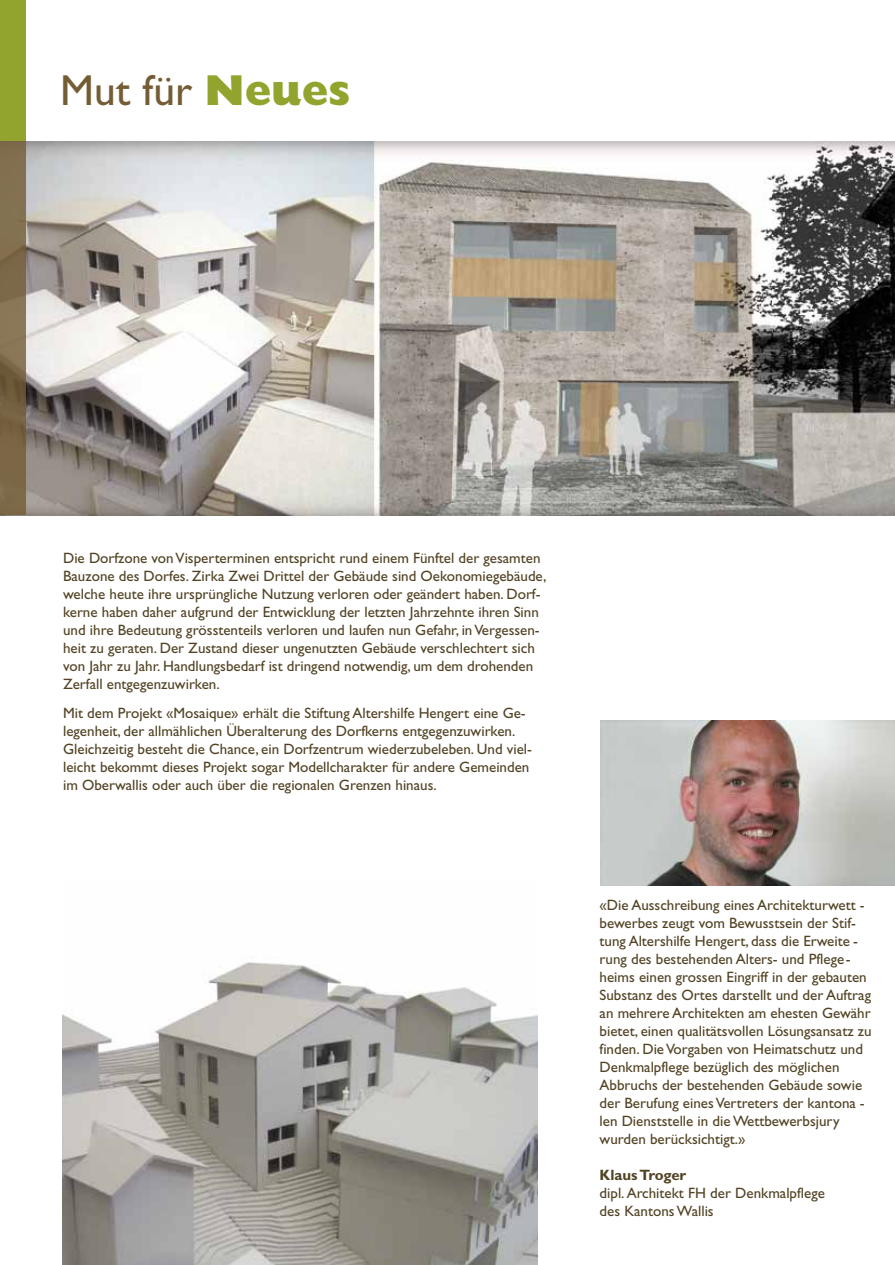
<style>
.page{position:relative;width:895px;height:1265px;background:#fff}
.page>*{position:absolute;margin:0;border:0;box-sizing:border-box;transform-origin:0 0}
.t1{font:43.5px "Gill Sans";color:#745d35}
.t2{font:15px/18px "Gill Sans";color:#514223}
.t3{font:700 15px "Gill Sans";color:#514223}
.s1{font-weight:800;color:#92a42e}
</style>
<div class="page">
<div style="left:0;top:0;width:26px;height:141px;background:#92a42e"></div>
<img style="left:26px;top:141px;width:869px;height:374px">
<svg style="left:0;top:141px;width:26px;height:374px;fill:#7d6949"></svg>
<img style="left:600px;top:720px;width:295px;height:165px">
<img style="left:63px;top:957px;width:475px;height:307px">
<h1 class="t1" style="left:60px;top:65px;width:292px">Mut für <span class="s1">Neues</span></h1>
<p class="t2" style="left:63px;top:549px;width:485px">Die Dorfzone von Visperterminen entspricht rund einem Fünftel der gesamten Bauzone des Dorfes. Zirka Zwei Drittel der Gebäude sind Oekonomiegebäude, welche heute ihre ursprüngliche Nutzung verloren oder geändert haben. Dorf&shy;kerne haben daher aufgrund der Entwicklung der letzten Jahrzehnte ihren Sinn und ihre Bedeutung grösstenteils verloren und laufen nun Gefahr, in Vergessen&shy;heit zu geraten. Der Zustand dieser ungenutzten Gebäude verschlechtert sich von Jahr zu Jahr. Handlungsbedarf ist dringend notwendig, um dem drohenden Zerfall entgegenzuwirken.</p>
<p class="t2" style="left:63px;top:703px;width:470px">Mit dem Projekt «Mosaique» erhält die Stiftung Altershilfe Hengert eine Ge&shy;legenheit, der allmählichen Überalterung des Dorfkerns entgegenzuwirken.<br>Gleichzeitig besteht die Chance, ein Dorfzentrum wiederzubeleben. Und viel&shy;leicht bekommt dieses Projekt sogar Modellcharakter für andere Gemeinden im Oberwallis oder auch über die regionalen Grenzen hinaus.</p>
<p class="t2" style="left:599px;top:896px;width:273px">«Die Ausschreibung eines Architekturwett - bewerbes zeugt vom Bewusstsein der Stif&shy;tung Altershilfe Hengert, dass die Erweite - rung des bestehenden Alters- und Pflege&shy;heims einen grossen Eingriff in der gebauten Substanz des Ortes darstellt und der Auftrag an mehrere Architekten am ehesten Gewähr bietet, einen qualitätsvollen Lösungsansatz zu finden. Die Vorgaben von Heimatschutz und Denkmalpflege bezüglich des möglichen Abbruchs der bestehenden Gebäude sowie der Berufung eines Vertreters der kantona - len Dienststelle in die Wettbewerbsjury wurden berücksichtigt.»</p>
<p class="t3" style="left:599px;top:1166px;width:88px">Klaus Troger</p>
<p class="t2" style="left:599px;top:1184px;width:227px">dipl.Architekt FH der Denkmalpflege des Kantons Wallis</p>
</div>
